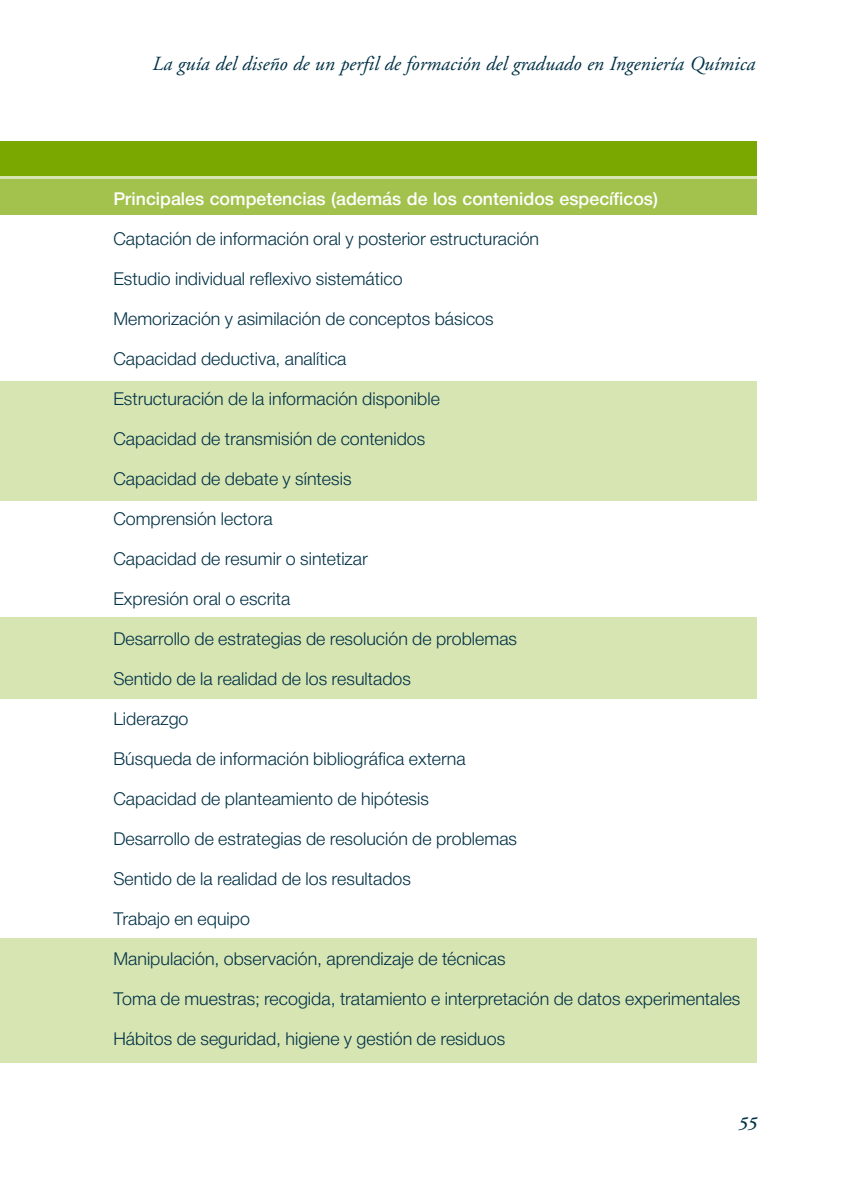
<style>
.page{position:relative;width:842px;height:1191px;background:#fff}
.page>*{position:absolute;margin:0;border:0;box-sizing:border-box;transform-origin:0 0}
.t1{font:italic 20px "Adobe Garamond";color:#003146}
.t2{font:19px/40px "NH45";color:#003146}
.t3{font:19px "NH65";color:#fff}
.t4{font:italic 600 18px "Adobe Garamond";color:#003146}
</style>
<div class="page">
<div style="left:0;top:170px;width:757px;height:892px;background:#d7e5b3"></div>
<div style="left:0;top:179px;width:757px;height:36px;background:#a2c24d"></div>
<div style="left:0;top:142px;width:757px;height:34px;background:#7aa800"></div>
<div style="left:0;top:215px;width:757px;height:166px;background:#fff"></div>
<div style="left:0;top:500px;width:757px;height:116px;background:#fff"></div>
<div style="left:0;top:699px;width:757px;height:238px;background:#fff"></div>
<p class="t1" style="left:153px;top:56px;width:604px">La guía del diseño de un perfil de formación del graduado en Ingeniería Química</p>
<p class="t3" style="left:113px;top:192px;width:546px">Principales competencias (además de los contenidos específicos)</p>
<p class="t2" style="left:113px;top:220px;width:629px">Captación de información oral y posterior estructuración<br>Estudio individual reflexivo sistemático<br>Memorización y asimilación de conceptos básicos<br>Capacidad deductiva, analítica<br>Estructuración de la información disponible<br>Capacidad de transmisión de contenidos<br>Capacidad de debate y síntesis<br>Comprensión lectora<br>Capacidad de resumir o sintetizar<br>Expresión oral o escrita<br>Desarrollo de estrategias de resolución de problemas<br>Sentido de la realidad de los resultados<br>Liderazgo<br>Búsqueda de información bibliográfica externa<br>Capacidad de planteamiento de hipótesis<br>Desarrollo de estrategias de resolución de problemas<br>Sentido de la realidad de los resultados<br>Trabajo en equipo<br>Manipulación, observación, aprendizaje de técnicas<br>Toma de muestras; recogida, tratamiento e interpretación de datos experimentales Hábitos de seguridad, higiene y gestión de residuos</p>
<p class="t4" style="left:738px;top:1115px;width:20px">55</p>
</div>
